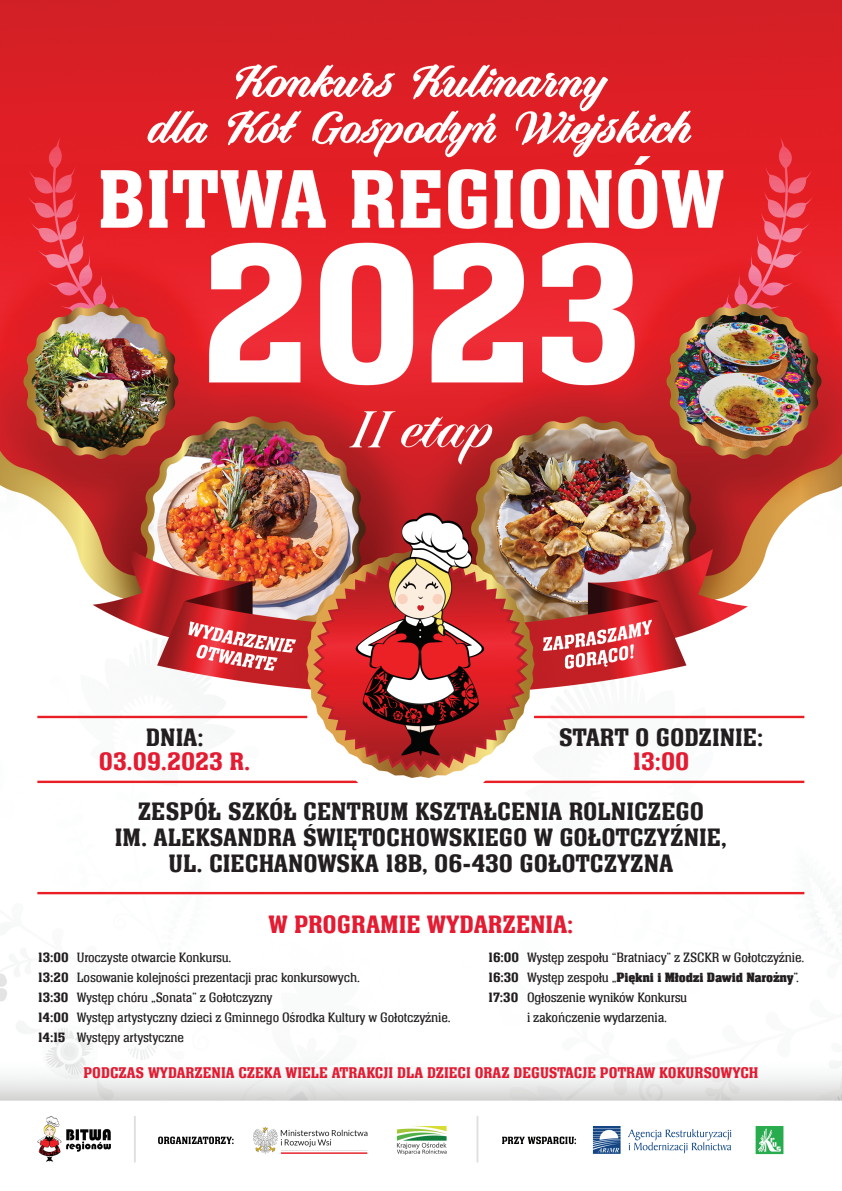
<style>
.page{position:relative;width:842px;height:1191px;background:#fff}
.page>*{position:absolute;margin:0;border:0;box-sizing:border-box;transform-origin:0 0}
.t1{font:500 26px "Neue Aachen Pro";color:#231f20}
.t2{font:500 26px "Neue Aachen Pro";color:#e31c32}
.t3{font:500 16px "Neue Aachen Pro";color:#e31c32}
.t4{font:14px "Neue Aachen Pro";letter-spacing:-.01em;color:#231f20}
.t5{font:700 14px "Neue Aachen Pro";letter-spacing:-.01em;color:#231f20}
.t6{font:500 14px "Neue Aachen Pro";color:#231f20}
.s1{font-weight:400}
</style>
<div class="page">
<img style="left:0;top:0;width:842px;height:1163px">
<h1 class="t1" style="left:146px;top:723px;width:59px">DNIA:</h1>
<h1 class="t1" style="left:559px;top:723px;width:206px">START O GODZINIE:</h1>
<p class="t2" style="left:99px;top:747px;width:153px">03.09.2023 R.</p>
<p class="t2" style="left:633px;top:747px;width:58px">13:00</p>
<p class="t1" style="left:138px;top:797px;width:568px">ZESPÓŁ SZKÓŁ CENTRUM KSZTAŁCENIA ROLNICZEGO</p>
<p class="t1" style="left:115px;top:823px;width:614px">IM. ALEKSANDRA ŚWIĘTOCHOWSKIEGO W GOŁOTCZYŹNIE,</p>
<p class="t1" style="left:169px;top:849px;width:506px">UL. CIECHANOWSKA 18B, 06-430 GOŁOTCZYZNA</p>
<p class="t6" style="left:38px;top:950px;width:32px">13:00</p>
<p class="t6" style="left:38px;top:970px;width:32px">13:20</p>
<p class="t6" style="left:38px;top:990px;width:32px">13:30</p>
<p class="t6" style="left:38px;top:1010px;width:32px">14:00</p>
<p class="t6" style="left:38px;top:1030px;width:29px">14:15</p>
<p class="t2" style="left:269px;top:909px;width:306px">W PROGRAMIE WYDARZENIA:</p>
<p class="t4" style="left:77px;top:950px;width:156px">Uroczyste otwarcie Konkursu.</p>
<p class="t4" style="left:77px;top:970px;width:285px">Losowanie kolejności prezentacji prac konkursowych.</p>
<p class="t4" style="left:77px;top:990px;width:197px">Występ chóru „Sonata” z Gołotczyzny</p>
<p class="t4" style="left:77px;top:1010px;width:375px">Występ artystyczny dzieci z Gminnego Ośrodka Kultury w Gołotczyźnie.</p>
<p class="t4" style="left:77px;top:1030px;width:109px">Występy artystyczne</p>
<p class="t6" style="left:488px;top:950px;width:32px">16:00</p>
<p class="t6" style="left:488px;top:970px;width:32px">16:30</p>
<p class="t6" style="left:488px;top:990px;width:31px">17:30</p>
<p class="t4" style="left:527px;top:950px;width:279px">Występ zespołu “Bratniacy” z ZSCKR w Gołotczyźnie.</p>
<p class="t5" style="left:527px;top:969px;width:273px"><span class="s1">Występ zespołu „</span>Piękni i Młodzi Dawid Narożny<span class="s1">”.</span></p>
<p class="t4" style="left:527px;top:990px;width:162px">Ogłoszenie wyników Konkursu</p>
<p class="t4" style="left:527px;top:1010px;width:141px">i zakończenie wydarzenia.</p>
<p class="t3" style="left:84px;top:1063px;width:676px">PODCZAS WYDARZENIA CZEKA WIELE ATRAKCJI DLA DZIECI ORAZ DEGUSTACJE POTRAW KOKURSOWYCH</p>
</div>
